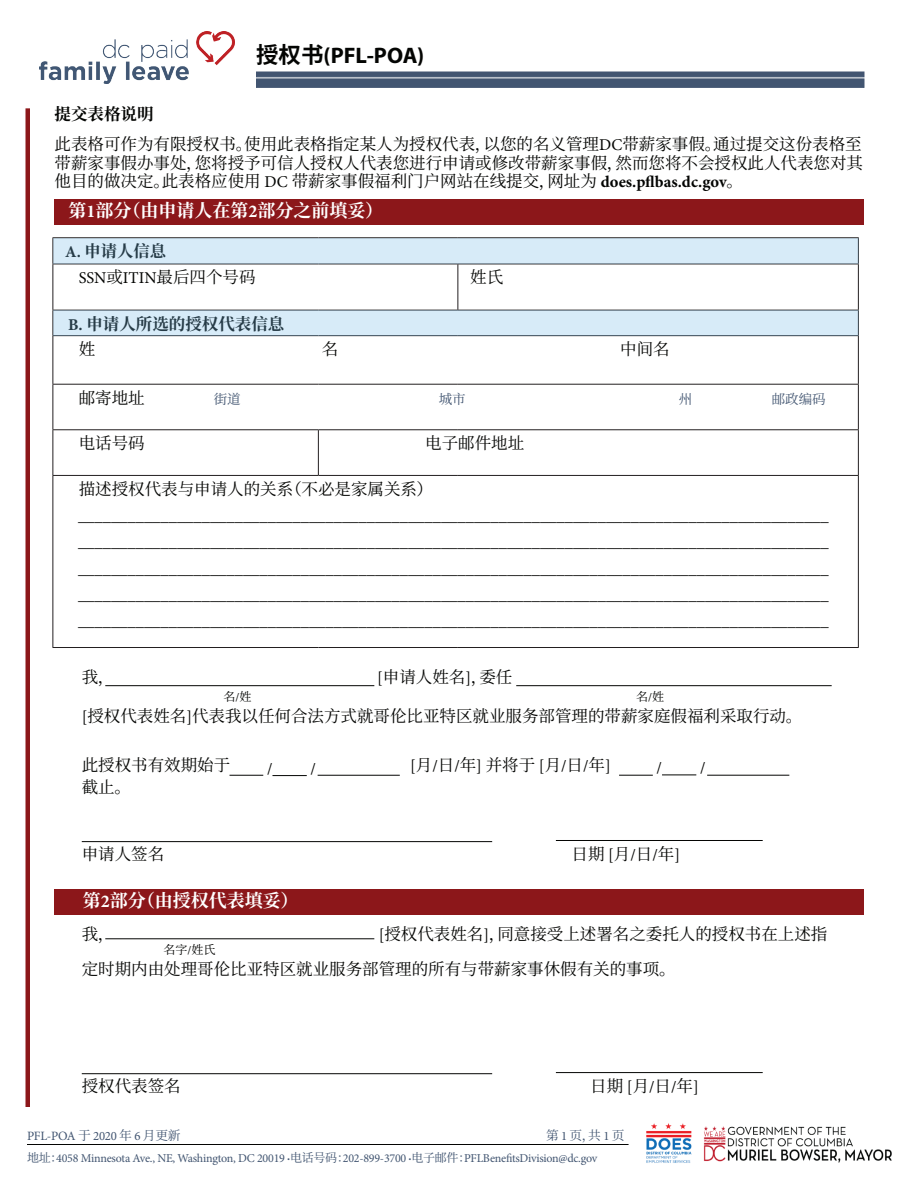
<style>
.page{position:relative;width:918px;height:1188px;background:#fff}
.page>*{position:absolute;margin:0;border:0;box-sizing:border-box;transform-origin:0 0}
.t1{font:700 22.5px "Myriad Pro";color:#040503}
.t2{font:700 18px "Noto Serif SC";color:#fff}
.t3{font:16.5px/26.2px "Minion Pro";color:#040503;text-align:justify}
.t4{font:16.5px/30.5px "Noto Serif SC";color:#040503}
.t5{font:700 16.5px/25.3px "Noto Serif SC";color:#040503}
.t6{font:700 16.35px "Noto Serif SC";color:#040503}
.t7{font:13.5px "Noto Serif SC";color:#425571}
.t8{font:12.75px "Minion Pro";letter-spacing:-.02em;color:#425571}
.t9{font:12.75px "Noto Serif SC";color:#425571}
.t10{font:12px "Minion Pro";letter-spacing:-.02em;color:#425571}
.t11{font:12px "Noto Serif SC";color:#040503}
.s1{font-family:"Noto Sans CJ Ksc"}
.s2{font-weight:700}
.s3{font-family:"Minion Pro"}
.s4{font-family:"Minion Pro";font-weight:700}
.s5{font-family:"Noto Serif SC"}
.s6{font-weight:400}
</style>
<div class="page">
<hr style="left:27px;top:1144px;width:602px;height:1px;background:#040503">
<div style="left:256px;top:72px;width:608px;height:5px;background:#425571"></div>
<div style="left:256px;top:79px;width:608px;height:8px;background:#425571"></div>
<hr style="left:26px;top:108px;width:4px;height:999px;background:#8c171a">
<hr style="left:105px;top:685px;width:269px;height:1px;background:#040503">
<hr style="left:516px;top:685px;width:316px;height:1px;background:#040503">
<hr style="left:556px;top:840px;width:207px;height:1px;background:#040503">
<hr style="left:82px;top:841px;width:410px;height:1px;background:#040503">
<hr style="left:105px;top:939px;width:269px;height:1px;background:#040503">
<hr style="left:556px;top:1072px;width:207px;height:1px;background:#040503">
<hr style="left:82px;top:1073px;width:410px;height:1px;background:#040503">
<img style="left:646px;top:1123px;width:246px;height:40px">
<img style="left:40px;top:32px;width:194px;height:52px">
<svg style="left:53px;top:265px;width:805px;height:382px"></svg>
<hr style="left:52px;top:237px;width:266px;height:1px;background:#231f20">
<svg style="left:52px;top:238px;width:1px;height:26px"></svg>
<hr style="left:318px;top:237px;width:140px;height:1px;background:#231f20">
<hr style="left:458px;top:237px;width:401px;height:1px;background:#231f20">
<svg style="left:858px;top:238px;width:1px;height:26px"></svg>
<hr style="left:52px;top:264px;width:266px;height:1px;background:#231f20">
<hr style="left:52px;top:264px;width:1px;height:46px;background:#231f20">
<hr style="left:318px;top:264px;width:140px;height:1px;background:#231f20">
<hr style="left:458px;top:264px;width:401px;height:1px;background:#231f20">
<hr style="left:458px;top:264px;width:1px;height:46px;background:#231f20">
<hr style="left:858px;top:264px;width:1px;height:46px;background:#231f20">
<hr style="left:52px;top:310px;width:266px;height:1px;background:#231f20">
<svg style="left:52px;top:310px;width:1px;height:25px"></svg>
<svg style="left:858px;top:310px;width:1px;height:25px"></svg>
<hr style="left:52px;top:335px;width:266px;height:1px;background:#231f20">
<hr style="left:52px;top:336px;width:1px;height:48px;background:#231f20">
<hr style="left:458px;top:335px;width:401px;height:1px;background:#231f20">
<hr style="left:858px;top:336px;width:1px;height:48px;background:#231f20">
<hr style="left:52px;top:384px;width:266px;height:1px;background:#231f20">
<hr style="left:52px;top:385px;width:1px;height:44px;background:#231f20">
<hr style="left:318px;top:384px;width:140px;height:1px;background:#231f20">
<hr style="left:458px;top:384px;width:401px;height:1px;background:#231f20">
<hr style="left:858px;top:385px;width:1px;height:44px;background:#231f20">
<hr style="left:52px;top:429px;width:266px;height:1px;background:#231f20">
<hr style="left:52px;top:430px;width:1px;height:45px;background:#231f20">
<hr style="left:318px;top:429px;width:140px;height:1px;background:#231f20">
<hr style="left:318px;top:430px;width:1px;height:45px;background:#231f20">
<hr style="left:458px;top:429px;width:401px;height:1px;background:#231f20">
<hr style="left:858px;top:430px;width:1px;height:45px;background:#231f20">
<hr style="left:52px;top:475px;width:266px;height:1px;background:#231f20">
<hr style="left:52px;top:476px;width:1px;height:171px;background:#231f20">
<hr style="left:318px;top:475px;width:140px;height:1px;background:#231f20">
<hr style="left:458px;top:475px;width:401px;height:1px;background:#231f20">
<hr style="left:858px;top:476px;width:1px;height:171px;background:#231f20">
<hr style="left:52px;top:647px;width:266px;height:1px;background:#231f20">
<hr style="left:318px;top:647px;width:140px;height:1px;background:#231f20">
<hr style="left:458px;top:647px;width:401px;height:1px;background:#231f20">
<div style="left:54px;top:310px;width:804px;height:26px;background:#d7ebf8"></div>
<div style="left:54px;top:238px;width:804px;height:26px;background:#d7ebf8;border:1px solid #79bde9"></div>
<div style="left:54px;top:199px;width:810px;height:26px;background:#8c171a"></div>
<div style="left:54px;top:889px;width:810px;height:26px;background:#8c171a"></div>
<hr style="left:230px;top:775px;width:33px;height:1px;background:#040503">
<hr style="left:318px;top:775px;width:82px;height:1px;background:#040503">
<hr style="left:272px;top:775px;width:35px;height:1px;background:#040503">
<hr style="left:619px;top:775px;width:34px;height:1px;background:#040503">
<hr style="left:707px;top:775px;width:82px;height:1px;background:#040503">
<hr style="left:662px;top:774px;width:34px;height:1px;background:#040503">
<h1 class="t1" style="left:256px;top:40px;width:170px"><span class="s1">授权书</span>(PFL-POA)</h1>
<p class="t4" style="left:55px;top:99px;width:809px"><span class="s2">提交表格说明<br></span>此表格可作为有限授权书。使用此表格指定某人为授权代表，以您的名义管理<span class="s3">DC</span>带薪家事假。通过提交这份表格至</p>
<p class="t4" style="left:55px;top:154px;width:810px;line-height:18.6px">带薪家事假办事处，您将授予可信人授权人代表您进行申请或修改带薪家事假，然而您将不会授权此人代表您对其他目的做决定。此表格应使用 <span class="s3">DC</span> 带薪家事假福利门户网站在线提交，网址为 <span class="s4">does.pflbas.dc.gov</span>。</p>
<p class="t2" style="left:69px;top:201px;width:316px">第<span class="s3">1</span>部分（由申请人在第<span class="s3">2</span>部分之前填妥）</p>
<p class="t6" style="left:65px;top:242px;width:102px"><span class="s3">A.</span> 申请人信息</p>
<p class="t3" style="left:79px;top:265px;width:178px">SSN<span class="s5">或</span>ITIN<span class="s5">最后四个号码</span></p>
<p class="t4" style="left:470px;top:262px;width:34px">姓氏</p>
<p class="t5" style="left:79px;top:311px;width:207px;text-indent:-10px"><span class="s3">B.</span> 申请人所选的授权代表信息<span class="s6">姓</span></p>
<p class="t4" style="left:322px;top:334px;width:18px">名</p>
<p class="t4" style="left:620px;top:334px;width:51px">中间名</p>
<p class="t4" style="left:79px;top:383px;width:67px">邮寄地址</p>
<p class="t7" style="left:214px;top:391px;width:28px">街道</p>
<p class="t7" style="left:439px;top:391px;width:28px">城市</p>
<p class="t7" style="left:679px;top:391px;width:15px">州</p>
<p class="t7" style="left:772px;top:391px;width:55px">邮政编码</p>
<p class="t4" style="left:79px;top:428px;width:67px">电话号码</p>
<p class="t4" style="left:425px;top:428px;width:100px">电子邮件地址</p>
<p class="t4" style="left:79px;top:474px;width:356px">描述授权代表与申请人的关系（不必是家属关系）</p>
<p class="t3" style="left:78px;top:503px;width:752px">___________________________________________________________________________________________ ___________________________________________________________________________________________ ___________________________________________________________________________________________ ___________________________________________________________________________________________ ___________________________________________________________________________________________</p>
<p class="t4" style="left:82px;top:662px;width:34px">我，</p>
<p class="t4" style="left:377px;top:662px;width:137px"><span class="s3">[</span>申请人姓名<span class="s3">]</span>，委任</p>
<p class="t4" style="left:82px;top:701px;width:722px"><span class="s3">[</span>授权代表姓名<span class="s3">]</span>代表我以任何合法方式就哥伦比亚特区就业服务部管理的带薪家庭假福利采取行动。</p>
<p class="t11" style="left:224px;top:690px;width:29px">名<span class="s3">/</span>姓</p>
<p class="t11" style="left:636px;top:690px;width:29px">名<span class="s3">/</span>姓</p>
<p class="t4" style="left:82px;top:750px;width:150px">此授权书有效期始于</p>
<p class="t4" style="left:410px;top:750px;width:202px"><span class="s3">[</span>月<span class="s3">/</span>日<span class="s3">/</span>年<span class="s3">]</span> 并将于 <span class="s3">[</span>月<span class="s3">/</span>日<span class="s3">/</span>年<span class="s3">]</span></p>
<p class="t4" style="left:82px;top:772px;width:51px">截止。</p>
<p class="t3" style="left:267px;top:756px;width:7px">/</p>
<p class="t3" style="left:311px;top:756px;width:7px">/</p>
<p class="t3" style="left:657px;top:755px;width:7px">/</p>
<p class="t3" style="left:700px;top:755px;width:7px">/</p>
<p class="t4" style="left:82px;top:839px;width:84px">申请人签名</p>
<p class="t4" style="left:572px;top:839px;width:110px">日期 <span class="s3">[</span>月<span class="s3">/</span>日<span class="s3">/</span>年<span class="s3">]</span></p>
<p class="t2" style="left:83px;top:891px;width:217px">第<span class="s3">2</span>部分（由授权代表填妥）</p>
<p class="t4" style="left:82px;top:917px;width:747px;line-height:34.7px;text-indent:297px"><span class="s3">[</span>授权代表姓名<span class="s3">]</span>，同意接受上述署名之委托人的授权书在上述指定时期内由处理哥伦比亚特区就业服务部管理的所有与带薪家事休假有关的事项。</p>
<p class="t4" style="left:82px;top:919px;width:34px">我，</p>
<p class="t11" style="left:164px;top:943px;width:53px">名字<span class="s3">/</span>姓氏</p>
<p class="t4" style="left:82px;top:1071px;width:100px">授权代表签名</p>
<p class="t4" style="left:590px;top:1071px;width:110px">日期 <span class="s3">[</span>月<span class="s3">/</span>日<span class="s3">/</span>年<span class="s3">]</span></p>
<p class="t8" style="left:27px;top:1128px;width:155px">PFL-POA <span class="s5">于</span> 2020 <span class="s5">年</span> 6 <span class="s5">月更新</span></p>
<p class="t9" style="left:546px;top:1128px;width:80px">第 <span class="s3">1</span> 页，共 <span class="s3">1</span> 页</p>
<p class="t10" style="left:27px;top:1150px;width:572px"><span class="s5">地址：</span>4058 Minnesota Ave., NE, Washington, DC 20019 <span class="s2">·</span><span class="s5">电话号码：</span>202-899-3700 <span class="s2">·</span><span class="s5">电子邮件：</span>PFLBenefitsDivision@dc.gov</p>
</div>
